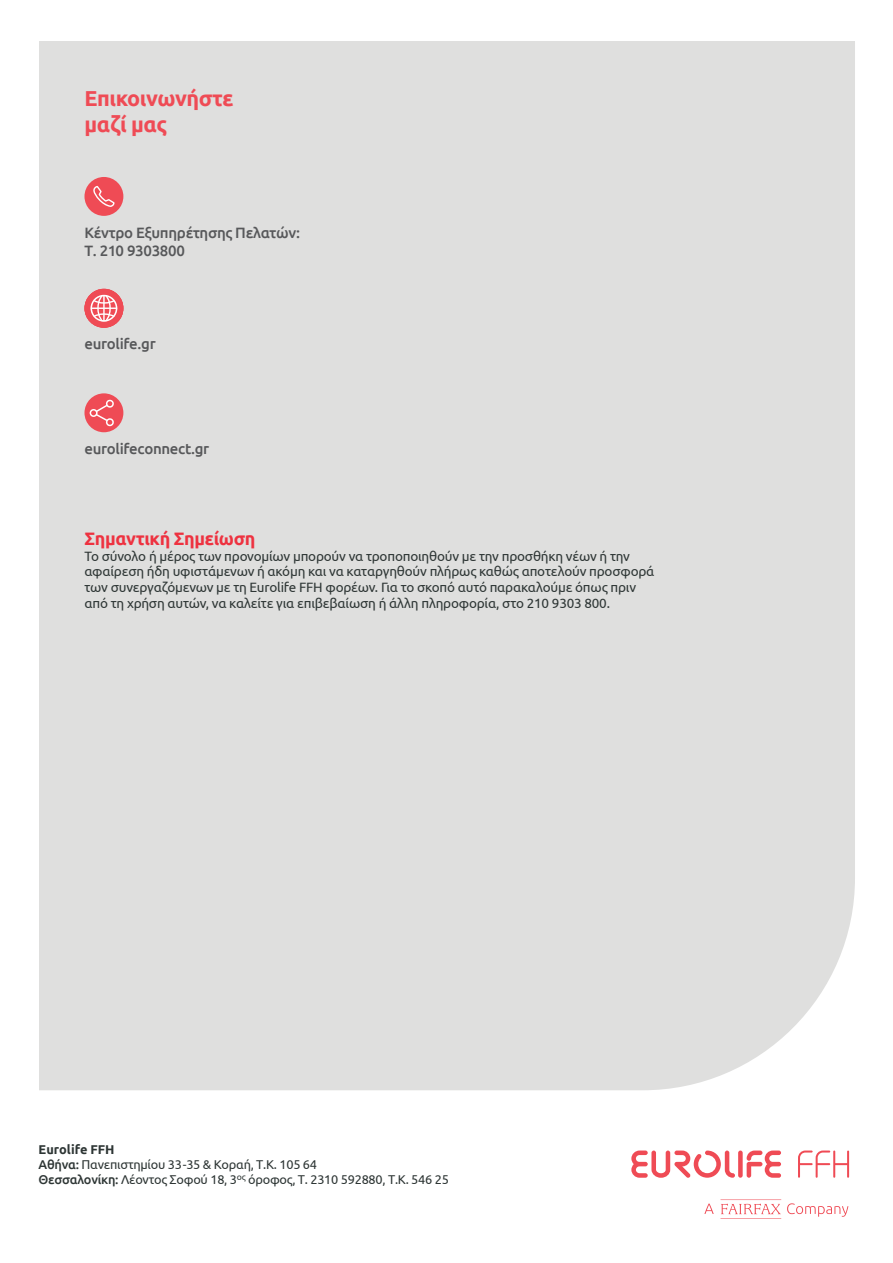
<style>
.page{position:relative;width:893px;height:1263px;background:#fff}
.page>*{position:absolute;margin:0;border:0;box-sizing:border-box;transform-origin:0 0}
.t1{font:700 21.6px/25.2px "Ubuntu";letter-spacing:-.02em;color:#ef4b55}
.t2{font:700 18px "Ubuntu";letter-spacing:-.02em;color:#ee3240}
.t3{font:500 15px/18px "Ubuntu";letter-spacing:-.02em;color:#57585a}
.t4{font:13.5px/15.8px "Ubuntu";letter-spacing:-.015em;color:#2e3635}
.t5{font:12.75px/15px "Ubuntu";letter-spacing:-.02em;color:#2e3635}
.s1{font-weight:700}
.s2{font-weight:500}
</style>
<div class="page">
<div style="left:39px;top:41px;width:816px;height:1049px;background:#dfdfde"></div>
<div style="left:84px;top:177px;width:39px;height:39px;background:#ef4b55;border-radius:50%"></div>
<svg style="left:93px;top:186px;width:22px;height:20px"></svg>
<div style="left:84px;top:289px;width:39px;height:39px;background:#ef4b55;border-radius:50%"></div>
<svg style="left:91px;top:290px;width:26px;height:32px"></svg>
<div style="left:84px;top:393px;width:39px;height:39px;background:#ef4b55;border-radius:50%"></div>
<div style="left:90px;top:409px;width:8px;height:8px;border:1px solid #fff;border-radius:50%"></div>
<svg style="left:94px;top:399px;width:20px;height:28px"></svg>
<svg style="left:704px;top:1199px;width:144px;height:18px"></svg>
<svg style="left:798px;top:1150px;width:51px;height:28px"></svg>
<div style="left:738px;top:1150px;width:5px;height:28px;background:#ef4b55;border-radius:2px"></div>
<svg style="left:631px;top:1150px;width:104px;height:28px"></svg>
<svg style="left:747px;top:1150px;width:34px;height:28px"></svg>
<h1 class="t1" style="left:84px;top:86px;width:151px">Επικοινωνήστε μαζί μας</h1>
<p class="t3" style="left:84px;top:223px;width:217px">Κέντρο Εξυπηρέτησης Πελατών:<br>Τ. 210 9303800</p>
<p class="t3" style="left:84px;top:334px;width:73px">eurolife.gr</p>
<p class="t3" style="left:84px;top:439px;width:126px">eurolifeconnect.gr</p>
<h2 class="t2" style="left:84px;top:527px;width:172px">Σημαντική Σημείωση</h2>
<p class="t4" style="left:84px;top:547px;width:571px">Το σύνολο ή μέρος των προνομίων μπορούν να τροποποιηθούν με την προσθήκη νέων ή την αφαίρεση ήδη υφιστάμενων ή ακόμη και να καταργηθούν πλήρως καθώς αποτελούν προσφορά των συνεργαζόμενων με τη Eurolife FFH φορέων. Για το σκοπό αυτό παρακαλούμε όπως πριν από τη χρήση αυτών, να καλείτε για επιβεβαίωση ή άλλη πληροφορία, στο 210 9303 800.</p>
<p class="t5" style="left:39px;top:1141px;width:412px"><span class="s1">Eurolife FFH<br></span><span class="s2">Αθήνα:</span> Πανεπιστημίου 33-35 &amp; Κοραή, T.K. 105 64<br><span class="s2">Θεσσαλονίκη:</span> Λέοντος Σοφού 18, 3<sup>ος</sup> όροφος, Τ. 2310 592880, T.K. 546 25</p>
</div>
